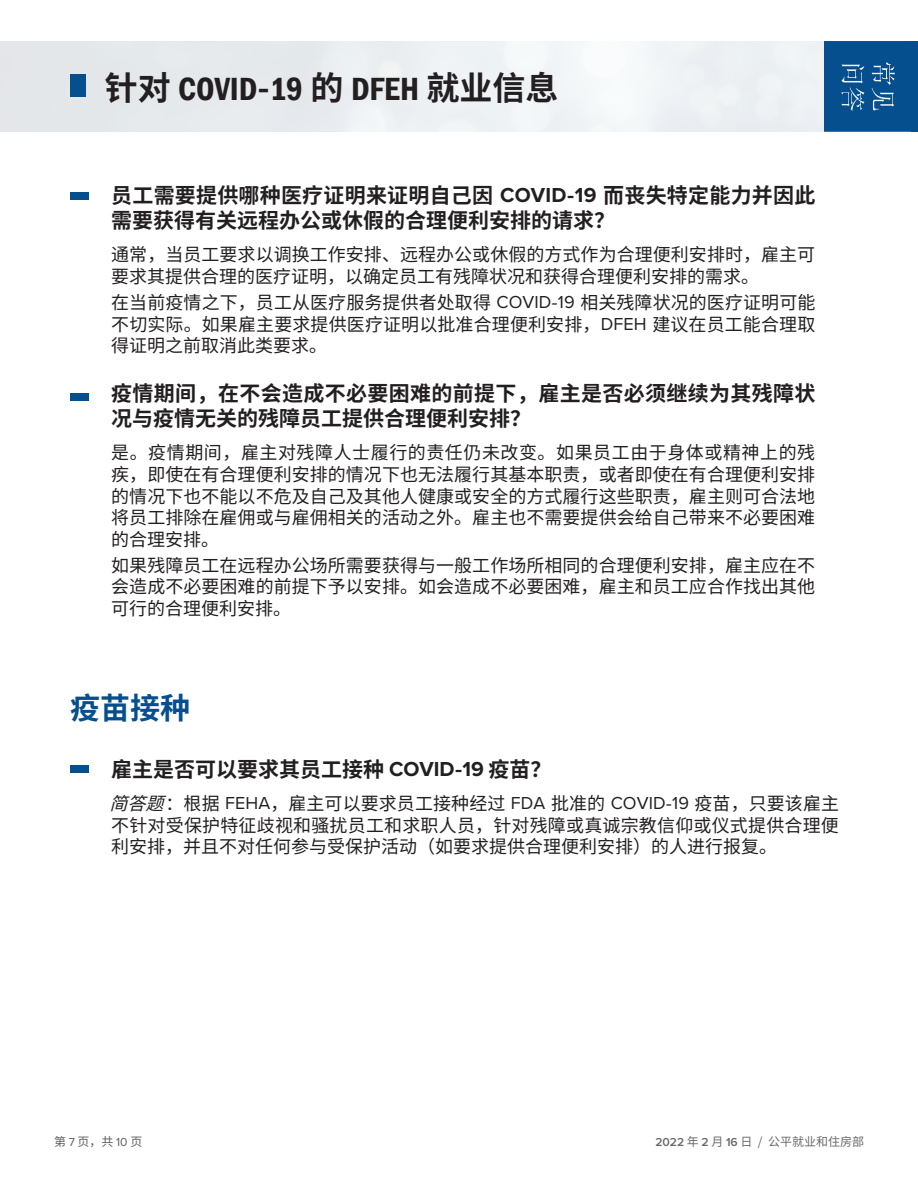
<style>
.page{position:relative;width:918px;height:1188px;background:#fff}
.page>*{position:absolute;margin:0;border:0;box-sizing:border-box;transform-origin:0 0}
.t1{font:600 condensed 33px "Franklin Gothic";color:#231f20}
.t2{font:700 30px "Source Han Sans SC";color:#064f8e}
.t3{font:700 21px/25.2px "Source Han Sans SC";letter-spacing:.01em;color:#231f20}
.t4{font:18px/21.6px "Source Han Sans SC";letter-spacing:.005em;color:#231f20;text-align:justify}
.t5{font:12px "Source Han Sans SC";color:#69696c}
.t6{font:12px "Source Han Sans SC";color:#5f5f62}
.s1{font-family:"Source Han Sans SC";font-weight:700;font-stretch:normal}
.s2{font-family:"Proxima Nova"}
.s3{font-style:italic}
.s4{font-family:"Proxima Nova";font-weight:600}
</style>
<div class="page">
<div style="left:0;top:41px;width:918px;height:91px;background:#ebeff2"></div>
<div style="left:70px;top:74px;width:16px;height:22px;background:#064f8e"></div>
<div style="left:70px;top:192px;width:19px;height:7px;background:#064f8e"></div>
<div style="left:70px;top:393px;width:19px;height:7px;background:#064f8e"></div>
<div style="left:70px;top:766px;width:19px;height:7px;background:#064f8e"></div>
<svg style="left:824px;top:41px;width:94px;height:91px;background:#125793"></svg>
<p class="t1" style="left:105px;top:67px;width:455px"><span class="s1">针对</span> COVID<span class="s1">-</span>19 <span class="s1">的</span> DFEH <span class="s1">就业信息</span></p>
<p class="t3" style="left:111px;top:183px;width:706px">员工需要提供哪种医疗证明来证明自己因 <span class="s2">COVID</span>-<span class="s2">19</span> 而丧失特定能力并因此需要获得有关远程办公或休假的合理便利安排的请求?</p>
<p class="t4" style="left:111px;top:244px;width:706px">通常，当员工要求以调换工作安排、远程办公或休假的方式作为合理便利安排时，雇主可要求其提供合理的医疗证明，以确定员工有残障状况和获得合理便利安排的需求。</p>
<p class="t4" style="left:111px;top:292px;width:706px">在当前疫情之下，员工从医疗服务提供者处取得 <span class="s2">COVID</span>-<span class="s2">19</span> 相关残障状况的医疗证明可能不切实际。如果雇主要求提供医疗证明以批准合理便利安排，<span class="s2">DFEH</span> 建议在员工能合理取得证明之前取消此类要求。</p>
<p class="t3" style="left:111px;top:381px;width:706px">疫情期间，在不会造成不必要困难的前提下，雇主是否必须继续为其残障状况与疫情无关的残障员工提供合理便利安排?</p>
<p class="t4" style="left:111px;top:442px;width:706px">是。疫情期间，雇主对残障人士履行的责任仍未改变。如果员工由于身体或精神上的残疾，即使在有合理便利安排的情况下也无法履行其基本职责，或者即使在有合理便利安排的情况下也不能以不危及自己及其他人健康或安全的方式履行这些职责，雇主则可合法地将员工排除在雇佣或与雇佣相关的活动之外。雇主也不需要提供会给自己带来不必要困难的合理安排。</p>
<p class="t4" style="left:111px;top:555px;width:706px">如果残障员工在远程办公场所需要获得与一般工作场所相同的合理便利安排，雇主应在不会造成不必要困难的前提下予以安排。如会造成不必要困难，雇主和员工应合作找出其他可行的合理便利安排。</p>
<p class="t2" style="left:70px;top:691px;width:122px">疫苗接种</p>
<p class="t3" style="left:111px;top:757px;width:442px">雇主是否可以要求其员工接种 <span class="s2">COVID</span>-<span class="s2">19</span> 疫苗?</p>
<p class="t4" style="left:166px;top:793px;width:675px">：根据 <span class="s2">FEHA</span>，雇主可以要求员工接种经过 <span class="s2">FDA</span> 批准的 <span class="s2">COVID</span>-<span class="s2">19</span> 疫苗，只要该雇主</p>
<p class="t4" style="left:109px;top:793px;width:731px;text-align:left"><span class="s3">简答题<br></span>不针对受保护特征歧视和骚扰员工和求职人员，针对残障或真诚宗教信仰或仪式提供合理便利安排，并且不对任何参与受保护活动（如要求提供合理便利安排）的人进行报复。</p>
<p class="t6" style="left:54px;top:1135px;width:90px">第 页<span class="s2">7</span> ，共<span class="s2">10</span>页</p>
<p class="t5" style="left:655px;top:1135px;width:210px"><span class="s4">2022</span> 年 月<span class="s4">2 16</span> 日 / 公平就业和住房部</p>
</div>
